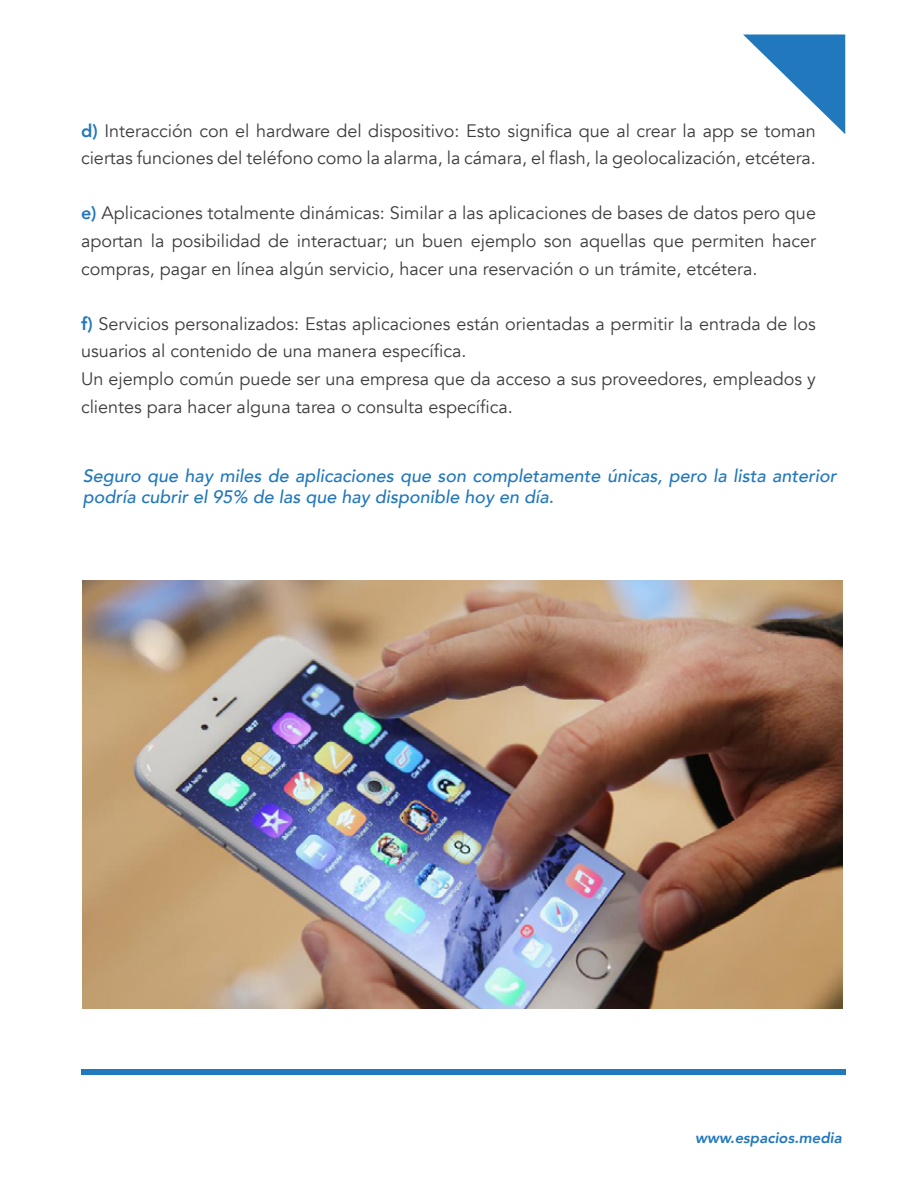
<style>
.page{position:relative;width:918px;height:1188px;background:#fff}
.page>*{position:absolute;margin:0;border:0;box-sizing:border-box;transform-origin:0 0}
.t1{font:18px/27.6px "Avenir";color:#3d3d3d}
.t2{font:italic 500 18px/21.6px "Avenir";color:#2177bc}
.t3{font:italic 800 15px "Avenir";color:#2178bd}
.s1{font-weight:800;color:#2178bd}
</style>
<div class="page">
<svg style="left:743px;top:34px;width:102px;height:100px"></svg>
<div style="left:81px;top:1070px;width:764px;height:6px;background:#2178bd"></div>
<img style="left:83px;top:580px;width:760px;height:428px">
<p class="t1" style="left:81px;top:117px;width:737px"><span class="s1">d)</span> Interacción con el hardware del dispositivo: Esto significa que al crear la app se toman ciertas funciones del teléfono como la alarma, la cámara, el flash, la geolocalización, etcétera.</p>
<p class="t1" style="left:81px;top:200px;width:737px;text-align:justify"><span class="s1">e)</span> Aplicaciones totalmente dinámicas: Similar a las aplicaciones de bases de datos pero que aportan la posibilidad de interactuar; un buen ejemplo son aquellas que permiten hacer compras, pagar en línea algún servicio, hacer una reservación o un trámite, etcétera.</p>
<p class="t1" style="left:81px;top:310px;width:736px"><span class="s1">f)</span> Servicios personalizados: Estas aplicaciones están orientadas a permitir la entrada de los usuarios al contenido de una manera específica.<br>Un ejemplo común puede ser una empresa que da acceso a sus proveedores, empleados y clientes para hacer alguna tarea o consulta específica.</p>
<p class="t2" style="left:83px;top:465px;width:755px">Seguro que hay miles de aplicaciones que son completamente únicas, pero la lista anterior podría cubrir el 95% de las que hay disponible hoy en día.</p>
<p class="t3" style="left:695px;top:1129px;width:148px">www.espacios.media</p>
</div>
